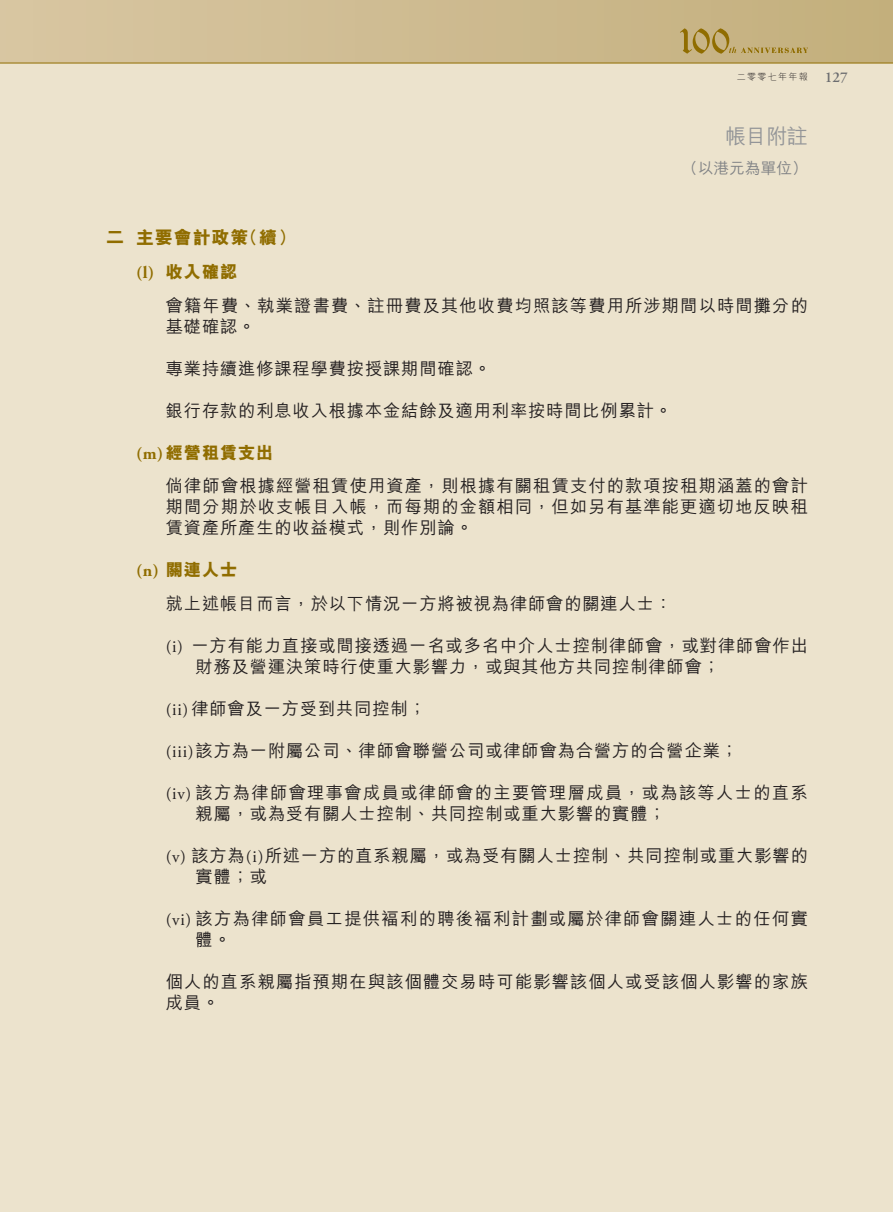
<style>
.page{position:relative;width:893px;height:1212px;background:#ece3cd}
.page>*{position:absolute;margin:0;border:0;box-sizing:border-box;transform-origin:0 0}
.t1{font:500 21px "M Hei HK";color:#939598}
.t2{font:800 18px "M Hei HK";letter-spacing:.05em;color:#906d00}
.t3{font:500 17.25px/21px "M Hei HK";letter-spacing:.055em;color:#231f20}
.t4{font:500 17.25px/21px "M Hei HK";letter-spacing:.08em;color:#231f20}
.t5{font:500 15.75px "M Hei HK";color:#808285}
.t6{font:300 9px "M Hei HK";letter-spacing:.15em;color:#231f20}
.s1{font-family:"Adobe Garamond Pro";font-weight:600;font-size:15px;color:#6c6d70}
.s2{font-family:"Adobe Garamond Pro";font-weight:700;color:#906d00}
.s3{font-weight:800;color:#906d00}
.s4{font-family:"Adobe Garamond Pro";font-weight:400}
</style>
<div class="page">
<div style="left:0;top:0;width:893px;height:63px;background:linear-gradient(to right,#d8c6a2,#c3af7d)"></div>
<svg style="left:680px;top:28px;width:128px;height:26px;background:#bca66b"></svg>
<hr style="left:0;top:63px;width:893px;height:1px;background:#906d00">
<p class="t6" style="left:737px;top:71px;width:113px">二零零七年年報 <span class="s1">127</span></p>
<p class="t1" style="left:725px;top:121px;width:84px">帳目附註</p>
<p class="t5" style="left:682px;top:157px;width:127px">（以港元為單位）</p>
<p class="t2" style="left:106px;top:225px;width:191px">二 主要會計政策（續）</p>
<p class="t3" style="left:166px;top:253px;width:644px;line-height:33.8px;text-indent:-30px"><span class="s2">(l)</span> <span class="s3">收入確認<br></span>會籍年費、執業證書費、註冊費及其他收費均照該等費用所涉期間以時間攤分的</p>
<p class="t3" style="left:166px;top:314px;width:91px">基礎確認。</p>
<p class="t3" style="left:166px;top:356px;width:327px">專業持續進修課程學費按授課期間確認。</p>
<p class="t3" style="left:166px;top:398px;width:508px">銀行存款的利息收入根據本金結餘及適用利率按時間比例累計。</p>
<p class="t3" style="left:166px;top:434px;width:644px;line-height:33.8px;text-indent:-30px"><span class="s2">(m)</span><span class="s3">經營租賃支出<br></span>倘律師會根據經營租賃使用資產，則根據有關租賃支付的款項按租期涵蓋的會計</p>
<p class="t3" style="left:166px;top:495px;width:644px">期間分期於收支帳目入帳，而每期的金額相同，但如另有基準能更適切地反映租賃資產所產生的收益模式，則作別論。</p>
<p class="t3" style="left:166px;top:552px;width:508px;line-height:33.8px;text-indent:-30px"><span class="s2">(n)</span> <span class="s3">關連人士<br></span>就上述帳目而言，於以下情況一方將被視為律師會的關連人士：</p>
<p class="t3" style="left:196px;top:634px;width:614px;text-indent:-30px"><span class="s4">(i)</span> 一方有能力直接或間接透過一名或多名中介人士控制律師會，或對律師會作出財務及營運決策時行使重大影響力，或與其他方共同控制律師會；</p>
<p class="t3" style="left:166px;top:697px;width:262px"><span class="s4">(ii)</span> 律師會及一方受到共同控制；</p>
<p class="t3" style="left:166px;top:739px;width:574px"><span class="s4">(iii)</span>該方為一附屬公司、律師會聯營公司或律師會為合營方的合營企業；</p>
<p class="t4" style="left:196px;top:781px;width:614px;text-indent:-30px"><span class="s4">(iv)</span> 該方為律師會理事會成員或律師會的主要管理層成員，或為該等人士的直系親屬，或為受有關人士控制、共同控制或重大影響的實體；</p>
<p class="t3" style="left:196px;top:844px;width:614px;text-indent:-30px"><span class="s4">(v)</span> 該方為<span class="s4">(i)</span>所述一方的直系親屬，或為受有關人士控制、共同控制或重大影響的實體；或</p>
<p class="t4" style="left:196px;top:907px;width:614px;text-indent:-30px"><span class="s4">(vi)</span> 該方為律師會員工提供褔利的聘後褔利計劃或屬於律師會關連人士的任何實體。</p>
<p class="t3" style="left:166px;top:970px;width:644px">個人的直系親屬指預期在與該個體交易時可能影響該個人或受該個人影響的家族成員。</p>
</div>
